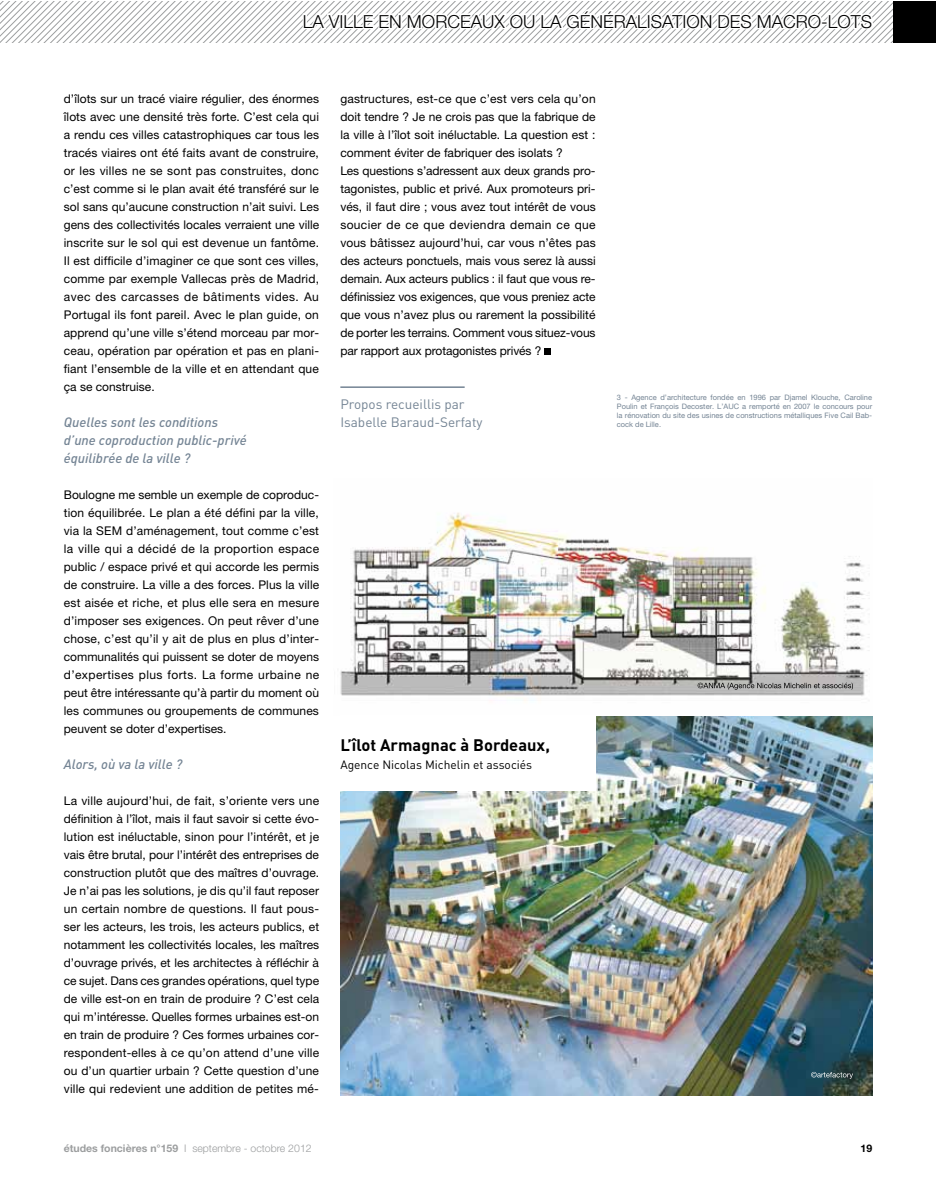
<style>
.page{position:relative;width:936px;height:1191px;background:#fff}
.page>*{position:absolute;margin:0;border:0;box-sizing:border-box;transform-origin:0 0}
.t1{font:300 18px "Helvetica Neue LT Pro";color:#000}
.t2{font:700 16.5px "DIN";color:#000}
.t3{font:italic 500 13.5px/18px "DIN";color:#748494}
.t4{font:13.5px/18px "DIN";color:#748494}
.t5{font:12px/18px "Helvetica Neue LT Pro";color:#000;text-align:justify}
.t6{font:12px "DIN";color:#000}
.t7{font:300 10.5px "Helvetica Neue LT Pro";color:#9c9e9f}
.t8{font:700 10.5px "Helvetica Neue LT Pro";color:#000}
.t9{font:7.5px/9px "Helvetica Neue LT Pro";color:#748494;text-align:justify}
.s1{font-weight:700}
</style>
<div class="page">
<svg style="left:0;top:1px;width:934px;height:42px"></svg>
<hr style="left:340px;top:386px;width:124px;height:2px;background:#748494">
<div style="left:544px;top:349px;width:7px;height:6px;background:#000"></div>
<img style="left:340px;top:716px;width:532px;height:379px">
<img style="left:340px;top:512px;width:529px;height:189px">
<div style="left:340px;top:715px;width:255px;height:75px;background:#fff"></div>
<svg style="left:811px;top:1071px;width:42px;height:8px"></svg>
<svg style="left:697px;top:682px;width:156px;height:8px"></svg>
<h1 class="t1" style="left:303px;top:10px;width:570px">LA VILLE EN MORCEAUX OU LA GÉNÉRALISATION DES MACRO-LOTS</h1>
<p class="t5" style="left:64px;top:90px;width:257px">d’îlots sur un tracé viaire régulier, des énormes îlots avec une densité très forte. C’est cela qui a rendu ces villes catastrophiques car tous les tracés viaires ont été faits avant de construire, or les villes ne se sont pas construites, donc c’est comme si le plan avait été transféré sur le sol sans qu’aucune construction n’ait suivi. Les gens des collectivités locales verraient une ville inscrite sur le sol qui est devenue un fantôme.<br>Il est difficile d’imaginer ce que sont ces villes, comme par exemple Vallecas près de Madrid, avec des carcasses de bâtiments vides. Au Portugal ils font pareil. Avec le plan guide, on apprend qu’une ville s’étend morceau par mor&shy;ceau, opération par opération et pas en plani&shy;fiant l’ensemble de la ville et en attendant que ça se construise.</p>
<p class="t3" style="left:64px;top:413px;width:184px">Quelles sont les conditions d’une coproduction public-privé équilibrée de la ville ?</p>
<p class="t5" style="left:64px;top:486px;width:257px">Boulogne me semble un exemple de coproduc&shy;tion équilibrée. Le plan a été défini par la ville, via la SEM d’aménagement, tout comme c’est la ville qui a décidé de la proportion espace public / espace privé et qui accorde les permis de construire. La ville a des forces. Plus la ville est aisée et riche, et plus elle sera en mesure d’imposer ses exigences. On peut rêver d’une chose, c’est qu’il y ait de plus en plus d’inter&shy;communalités qui puissent se doter de moyens d’expertises plus forts. La forme urbaine ne peut être intéressante qu’à partir du moment où les communes ou groupements de communes peuvent se doter d’expertises.</p>
<p class="t3" style="left:64px;top:755px;width:120px">Alors, où va la ville ?</p>
<p class="t5" style="left:64px;top:792px;width:257px">La ville aujourd’hui, de fait, s’oriente vers une définition à l’îlot, mais il faut savoir si cette évo&shy;lution est inéluctable, sinon pour l’intérêt, et je vais être brutal, pour l’intérêt des entreprises de construction plutôt que des maîtres d’ouvrage.<br>Je n’ai pas les solutions, je dis qu’il faut reposer un certain nombre de questions. Il faut pous&shy;ser les acteurs, les trois, les acteurs publics, et notamment les collectivités locales, les maîtres d’ouvrage privés, et les architectes à réfléchir à ce sujet. Dans ces grandes opérations, quel type de ville est-on en train de produire ? C’est cela qui m’intéresse. Quelles formes urbaines est-on en train de produire ? Ces formes urbaines cor&shy;respondent-elles à ce qu’on attend d’une ville ou d’un quartier urbain ? Cette question d’une ville qui redevient une addition de petites mé-</p>
<p class="t5" style="left:340px;top:90px;width:257px;text-align:left">gastructures, est-ce que c’est vers cela qu’on doit tendre ? Je ne crois pas que la fabrique de la ville à l’îlot soit inéluctable. La question est : comment éviter de fabriquer des isolats ?<br>Les questions s’adressent aux deux grands pro&shy;tagonistes, public et privé. Aux promoteurs pri&shy;vés, il faut dire ; vous avez tout intérêt de vous soucier de ce que deviendra demain ce que vous bâtissez aujourd’hui, car vous n’êtes pas des acteurs ponctuels, mais vous serez là aussi demain. Aux acteurs publics : il faut que vous re&shy;définissiez vos exigences, que vous preniez acte que vous n’avez plus ou rarement la possibilité de porter les terrains. Comment vous situez-vous par rapport aux protagonistes privés ?</p>
<p class="t4" style="left:340px;top:395px;width:144px">Propos recueillis par<br>Isabelle Baraud-Serfaty</p>
<p class="t9" style="left:617px;top:392px;width:257px">3 - Agence d’architecture fondée en 1996 par Djamel Klouche, Caroline Poulin et François Decoster. L’AUC a remporté en 2007 le concours pour la rénovation du site des usines de constructions métalliques Five Cail Bab&shy;cock de Lille.</p>
<h2 class="t2" style="left:340px;top:734px;width:211px">L’îlot Armagnac à Bordeaux,</h2>
<p class="t6" style="left:340px;top:757px;width:193px">Agence Nicolas Michelin et associés</p>
<p class="t7" style="left:64px;top:1141px;width:249px"><span class="s1">études foncières n°159</span> I septembre - octobre 2012</p>
<p class="t8" style="left:860px;top:1142px;width:13px">19</p>
</div>
